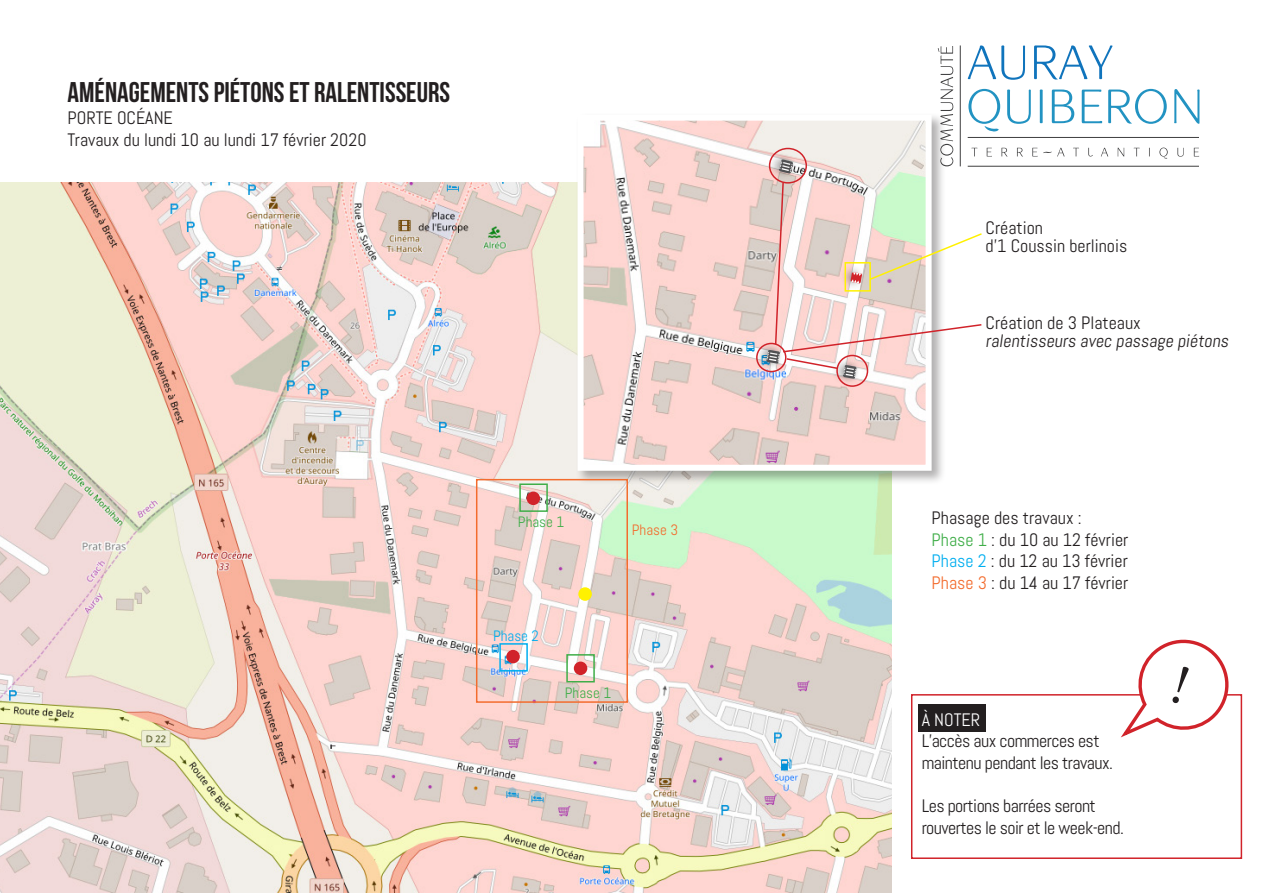
<style>
.page{position:relative;width:1263px;height:893px;background:#fff}
.page>*{position:absolute;margin:0;border:0;box-sizing:border-box;transform-origin:0 0}
.t1{font:28.5px "Bebas Neue";color:#231f20}
.t2{font:18px "Abel";color:#231f20}
.t3{font:18px/21.6px "Abel";letter-spacing:-.03em;color:#231f20}
.t4{font:18px "Abel";color:#fff}
.t5{font:15px "Abel";color:#40ae49}
.t6{font:15px "Abel";color:#00aeef}
.t7{font:15px "Abel";color:#f36c2e}
.s1{color:#40ae49}
.s2{color:#00aeef}
.s3{color:#f36c2e}
</style>
<div class="page">
<svg style="left:971px;top:148px;width:6px;height:8px"></svg>
<svg style="left:987px;top:148px;width:5px;height:8px"></svg>
<svg style="left:1001px;top:148px;width:7px;height:9px"></svg>
<svg style="left:1017px;top:148px;width:6px;height:9px"></svg>
<svg style="left:1073px;top:148px;width:6px;height:8px"></svg>
<svg style="left:1088px;top:148px;width:5px;height:9px"></svg>
<svg style="left:1101px;top:148px;width:7px;height:8px"></svg>
<svg style="left:1117px;top:148px;width:7px;height:9px"></svg>
<svg style="left:1134px;top:148px;width:6px;height:8px"></svg>
<svg style="left:1159px;top:148px;width:9px;height:11px"></svg>
<svg style="left:1177px;top:148px;width:6px;height:9px"></svg>
<svg style="left:1194px;top:148px;width:5px;height:8px"></svg>
<hr style="left:968px;top:137px;width:231px;height:1px;background:#3e3e3f">
<hr style="left:968px;top:166px;width:231px;height:1px;background:#3e3e3f">
<svg style="left:967px;top:45px;width:58px;height:35px"></svg>
<svg style="left:1034px;top:45px;width:79px;height:35px"></svg>
<svg style="left:968px;top:89px;width:32px;height:43px"></svg>
<svg style="left:1007px;top:90px;width:24px;height:34px"></svg>
<svg style="left:1040px;top:90px;width:3px;height:33px"></svg>
<svg style="left:1052px;top:90px;width:22px;height:33px"></svg>
<svg style="left:1082px;top:90px;width:20px;height:33px"></svg>
<svg style="left:1108px;top:89px;width:59px;height:35px"></svg>
<svg style="left:1174px;top:89px;width:25px;height:35px"></svg>
<svg style="left:1032px;top:148px;width:32px;height:8px"></svg>
<svg style="left:938px;top:46px;width:15px;height:120px"></svg>
<hr style="left:960px;top:45px;width:1px;height:121px;background:#3e3e3f">
<img style="left:0;top:183px;width:892px;height:710px">
<div style="left:575px;top:112px;width:371px;height:373px;background:#231f20;opacity:.35"></div>
<img style="left:585px;top:122px;width:340px;height:342px">
<div style="left:578px;top:115px;width:354px;height:356px;border:6px solid #fff"></div>
<div style="left:831px;top:357px;width:29px;height:28px;background:#231f20;opacity:.35"></div>
<div style="left:840px;top:367px;width:19px;height:15px;background:#231f20;opacity:.75"></div>
<div style="left:755px;top:342px;width:28px;height:28px;background:#231f20;opacity:.35"></div>
<div style="left:764px;top:346px;width:19px;height:15px;background:#e7c2c0"></div>
<div style="left:764px;top:349px;width:19px;height:15px;background:#d4d5d5"></div>
<div style="left:763px;top:352px;width:19px;height:15px;background:#231f20;opacity:.75"></div>
<div style="left:767px;top:151px;width:29px;height:29px;background:#231f20;opacity:.35"></div>
<div style="left:777px;top:156px;width:19px;height:15px;background:#231f20;opacity:.75"></div>
<div style="left:776px;top:159px;width:19px;height:15px;background:#231f20;opacity:.75"></div>
<div style="left:776px;top:162px;width:19px;height:15px;background:#231f20;opacity:.75"></div>
<svg style="left:779px;top:159px;width:14px;height:15px"></svg>
<div style="left:918px;top:704px;width:68px;height:27px;background:#231f20"></div>
<div style="left:769px;top:148px;width:38px;height:36px;border:2px solid #d1232a;border-radius:50%"></div>
<div style="left:756px;top:343px;width:30px;height:29px;border:2px solid #d1232a;border-radius:50%"></div>
<div style="left:836px;top:355px;width:32px;height:32px;border:2px solid #d1232a;border-radius:50%"></div>
<div style="left:526px;top:492px;width:14px;height:13px;background:#d1232a;border-radius:50%"></div>
<div style="left:506px;top:650px;width:14px;height:13px;background:#d1232a;border-radius:50%"></div>
<div style="left:574px;top:662px;width:13px;height:13px;background:#d1232a;border-radius:50%"></div>
<div style="left:578px;top:587px;width:14px;height:14px;background:#fff101;border-radius:50%"></div>
<div style="left:566px;top:654px;width:29px;height:28px;border:2px solid #40ae49"></div>
<div style="left:519px;top:483px;width:29px;height:29px;border:2px solid #40ae49"></div>
<div style="left:499px;top:643px;width:29px;height:28px;border:2px solid #00aeef"></div>
<div style="left:476px;top:479px;width:152px;height:224px;border:2px solid #f36c2e"></div>
<div style="left:911px;top:694px;width:331px;height:165px;border:2px solid #d1232a"></div>
<svg style="left:766px;top:181px;width:216px;height:198px"></svg>
<svg style="left:1116px;top:639px;width:121px;height:99px"></svg>
<p class="t1" style="left:68px;top:77px;width:384px">AMÉNAGEMENTS PIÉTONS ET RALENTISSEURS</p>
<p class="t2" style="left:68px;top:106px;width:107px">PORTE OCÉANE</p>
<p class="t2" style="left:68px;top:128px;width:301px">Travaux du lundi 10 au lundi 17 février 2020</p>
<p class="t5" style="left:518px;top:513px;width:48px">Phase 1</p>
<p class="t7" style="left:632px;top:520px;width:48px">Phase 3</p>
<p class="t6" style="left:493px;top:626px;width:47px">Phase 2</p>
<p class="t5" style="left:565px;top:683px;width:48px">Phase 1</p>
<p class="t2" style="left:986px;top:216px;width:59px">Création</p>
<p class="t2" style="left:986px;top:234px;width:143px">d’1 Coussin berlinois</p>
<p class="t2" style="left:986px;top:312px;width:157px">Création de 3 Plateaux</p>
<p class="t2" style="left:986px;top:330px;width:248px">ralentisseurs avec passage piétons</p>
<p class="t2" style="left:932px;top:506px;width:152px">Phasage des travaux :</p>
<p class="t2" style="left:932px;top:528px;width:198px"><span class="s1">Phase 1</span> : du 10 au 12 février</p>
<p class="t2" style="left:932px;top:549px;width:198px"><span class="s2">Phase 2</span> : du 12 au 13 février</p>
<p class="t2" style="left:932px;top:571px;width:198px"><span class="s3">Phase 3</span> : du 14 au 17 février</p>
<p class="t4" style="left:922px;top:708px;width:60px">À NOTER</p>
<p class="t3" style="left:922px;top:730px;width:193px">L’accès aux commerces est maintenu pendant les travaux.</p>
<p class="t3" style="left:922px;top:795px;width:204px">Les portions barrées seront rouvertes le soir et le week-end.</p>
</div>
